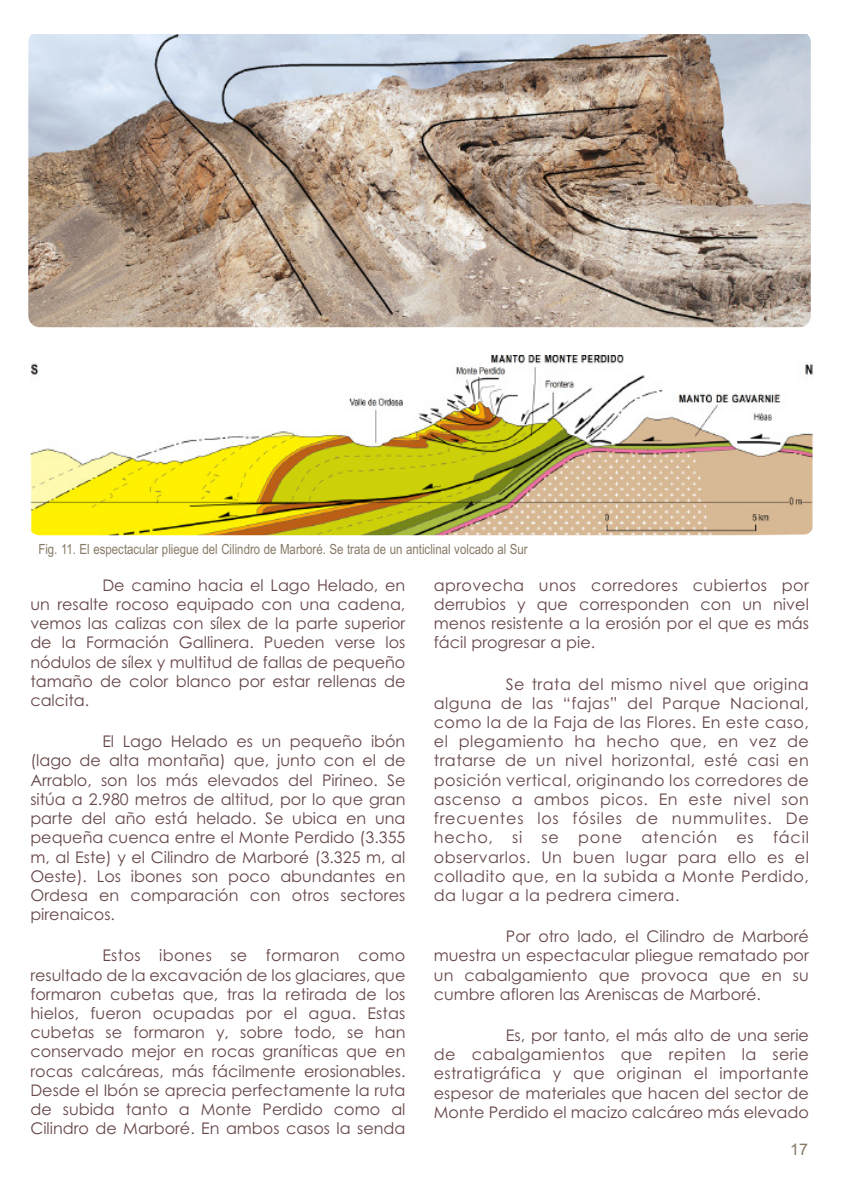
<style>
.page{position:relative;width:842px;height:1191px;background:#fff}
.page>*{position:absolute;margin:0;border:0;box-sizing:border-box;transform-origin:0 0}
.t1{font:16px/19.2px "Century Gothic";color:#664748;text-align:justify}
.t2{font:16px "Arial";color:#877a66}
.t3{font:14px "Arial Narrow";color:#877a66}
</style>
<div class="page">
<img style="left:28px;top:35px;width:783px;height:292px">
<img style="left:30px;top:356px;width:783px;height:179px">
<p class="t3" style="left:38px;top:541px;width:491px">Fig. 11. El espectacular pliegue del Cilindro de Marboré. Se trata de un anticlinal volcado al Sur</p>
<p class="t1" style="left:30px;top:575px;width:377px;text-indent:72px">De camino hacia el Lago Helado, en un resalte rocoso equipado con una cadena, vemos las calizas con sílex de la parte superior de la Formación Gallinera. Pueden verse los nódulos de sílex y multitud de fallas de pequeño tamaño de color blanco por estar rellenas de calcita.</p>
<p class="t1" style="left:30px;top:732px;width:377px;text-indent:72px">El Lago Helado es un pequeño ibón (lago de alta montaña) que, junto con el de Arrablo, son los más elevados del Pirineo. Se sitúa a 2.980 metros de altitud, por lo que gran parte del año está helado. Se ubica en una pequeña cuenca entre el Monte Perdido (3.355 m, al Este) y el Cilindro de Marboré (3.325 m, al Oeste). Los ibones son poco abundantes en Ordesa en comparación con otros sectores pirenaicos.</p>
<p class="t1" style="left:30px;top:946px;width:377px;text-indent:72px">Estos ibones se formaron como resultado de la excavación de los glaciares, que formaron cubetas que, tras la retirada de los hielos, fueron ocupadas por el agua. Estas cubetas se formaron y, sobre todo, se han conservado mejor en rocas graníticas que en rocas calcáreas, más fácilmente erosionables.<br>Desde el Ibón se aprecia perfectamente la ruta de subida tanto a Monte Perdido como al Cilindro de Marboré. En ambos casos la senda</p>
<p class="t1" style="left:434px;top:575px;width:377px">aprovecha unos corredores cubiertos por derrubios y que corresponden con un nivel menos resistente a la erosión por el que es más fácil progresar a pie.</p>
<p class="t1" style="left:434px;top:674px;width:377px;text-indent:72px">Se trata del mismo nivel que origina alguna de las “fajas” del Parque Nacional, como la de la Faja de las Flores. En este caso, el plegamiento ha hecho que, en vez de tratarse de un nivel horizontal, esté casi en posición vertical, originando los corredores de ascenso a ambos picos. En este nivel son frecuentes los fósiles de nummulites. De hecho, si se pone atención es fácil observarlos. Un buen lugar para ello es el colladito que, en la subida a Monte Perdido, da lugar a la pedrera cimera.</p>
<p class="t1" style="left:434px;top:927px;width:377px;text-indent:72px">Por otro lado, el Cilindro de Marboré muestra un espectacular pliegue rematado por un cabalgamiento que provoca que en su cumbre afloren las Areniscas de Marboré.</p>
<p class="t1" style="left:434px;top:1025px;width:377px;text-indent:72px">Es, por tanto, el más alto de una serie de cabalgamientos que repiten la serie estratigráfica y que originan el importante espesor de materiales que hacen del sector de Monte Perdido el macizo calcáreo más elevado</p>
<p class="t2" style="left:790px;top:1140px;width:19px">17</p>
</div>
